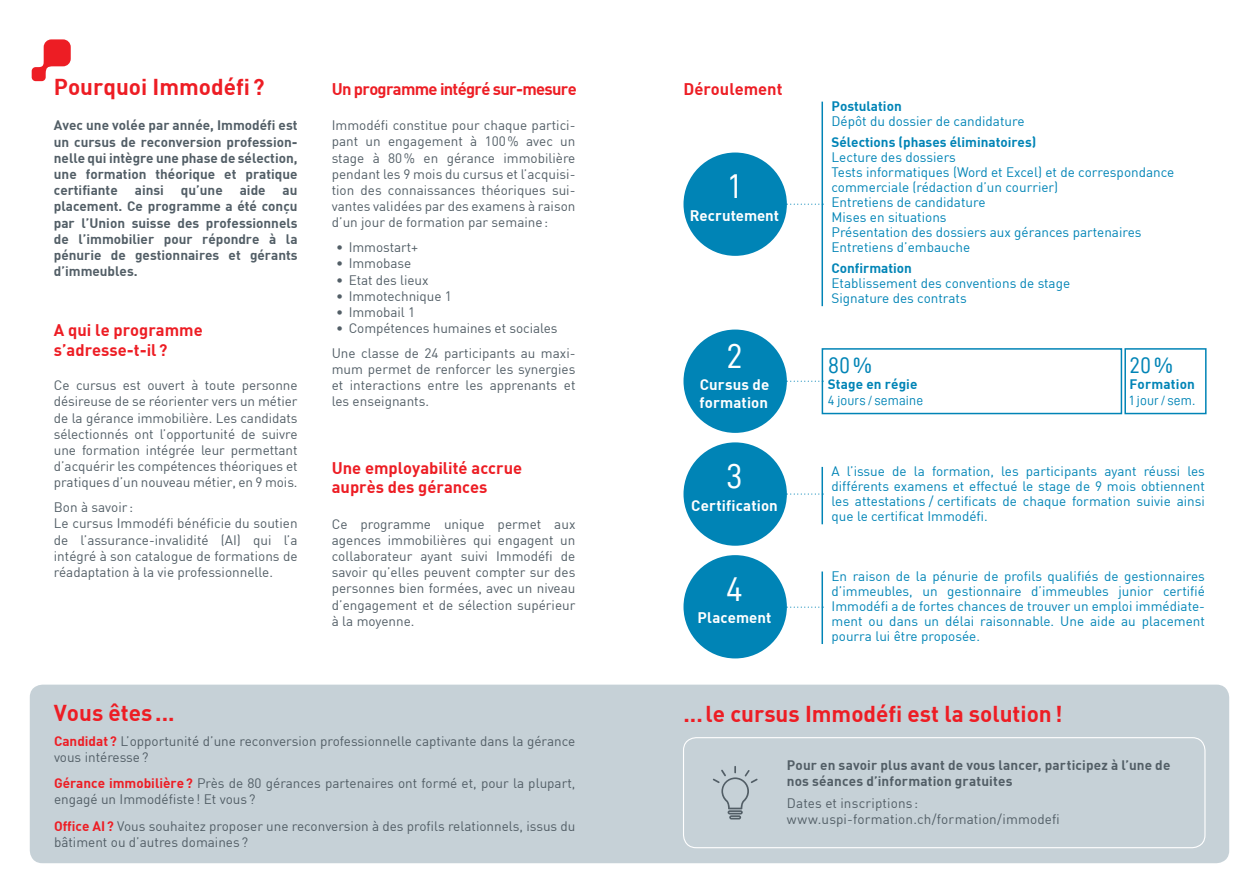
<style>
.page{position:relative;width:1259px;height:893px;background:#fff}
.page>*{position:absolute;margin:0;border:0;box-sizing:border-box;transform-origin:0 0}
.t1{font:34.5px "D DIN";color:#fff}
.t2{font:700 22.5px "DIN";color:#ed1d24}
.t3{font:22.5px "D DIN";color:#0084b6}
.t4{font:700 16.5px/19.8px "DIN";color:#ed1d24}
.t5{font:700 16.5px "DIN";letter-spacing:-.04em;color:#ed1d24}
.t6{font:700 15px/18px "DIN";letter-spacing:.01em;color:#fff}
.t7{font:13.5px/16.2px "DIN";color:#525e66}
.t8{font:13.5px/15px "DIN";color:#0084b6}
.t9{font:700 13.5px/16.2px "DIN";color:#525e66;text-align:justify}
.t10{font:700 13.5px "DIN";color:#0084b6}
.t11{font:13.5px "D DIN";letter-spacing:.01em;color:#0084b6}
.s1{font-weight:700;color:#ed1d24}
</style>
<div class="page">
<hr style="left:821px;top:102px;width:2px;height:204px;background:#0084b6">
<hr style="left:821px;top:467px;width:2px;height:57px;background:#0084b6">
<svg style="left:787px;top:204px;width:35px;height:1px"></svg>
<svg style="left:787px;top:381px;width:33px;height:1px"></svg>
<svg style="left:787px;top:493px;width:35px;height:2px"></svg>
<svg style="left:787px;top:607px;width:33px;height:1px"></svg>
<hr style="left:821px;top:571px;width:2px;height:73px;background:#0084b6">
<svg style="left:32px;top:39px;width:39px;height:42px"></svg>
<div style="left:821px;top:348px;width:301px;height:66px;border:2px solid #0084b6"></div>
<div style="left:1124px;top:348px;width:82px;height:66px;border:2px solid #0084b6"></div>
<div style="left:683px;top:153px;width:104px;height:103px;background:#0084b6;border-radius:50%"></div>
<div style="left:683px;top:330px;width:104px;height:103px;background:#0084b6;border-radius:50%"></div>
<div style="left:683px;top:555px;width:104px;height:103px;background:#0084b6;border-radius:50%"></div>
<div style="left:683px;top:442px;width:104px;height:104px;background:#0084b6;border-radius:50%"></div>
<div style="left:30px;top:685px;width:1199px;height:178px;background:#c6d1d7;border-radius:13px"></div>
<div style="left:683px;top:737px;width:522px;height:111px;border:1px solid #fff;border-radius:13px"></div>
<hr style="left:729px;top:815px;width:12px;height:4px;background:#525e66;border-radius:2px">
<svg style="left:713px;top:766px;width:44px;height:52px"></svg>
<h2 class="t2" style="left:54px;top:72px;width:212px">Pourquoi Immodéfi?</h2>
<p class="t5" style="left:332px;top:78px;width:246px">Un programme intégré sur-mesure</p>
<p class="t4" style="left:683px;top:79px;width:101px">Déroulement</p>
<p class="t9" style="left:54px;top:117px;width:245px">Avec une volée par année, Immodéfi est un cursus de reconversion profession&shy;nelle qui intègre une phase de sélection, une formation théorique et pratique certifiante</p>
<p class="t7" style="left:332px;top:117px;width:245px;text-align:justify">Immodéfi constitue pour chaque partici&shy;pant un engagement à 100% avec un stage à 80% en gérance immobilière pendant les 9 mois du cursus et l’acquisi&shy;tion des connaissances théoriques sui&shy;vantes validées par des examens à raison d’un jour de formation par semaine:</p>
<p class="t7" style="left:336px;top:239px;width:84px">• I mmostart+</p>
<p class="t7" style="left:336px;top:255px;width:77px">• I mmobase</p>
<p class="t7" style="left:336px;top:271px;width:94px">• Etat des lieux</p>
<p class="t7" style="left:336px;top:287px;width:117px">• I mmotechnique 1</p>
<p class="t7" style="left:336px;top:304px;width:81px">• Immobail 1</p>
<p class="t7" style="left:332px;top:316px;width:245px;line-height:24.8px;text-indent:4px">• Compétences humaines et sociales<br>Une classe de 24 participants au maxi-</p>
<p class="t7" style="left:332px;top:361px;width:245px;text-align:justify">mum permet de renforcer les synergies et interactions entre les apprenants et les enseignants.</p>
<h1 class="t1" style="left:729px;top:168px;width:13px">1</h1>
<p class="t6" style="left:690px;top:206px;width:91px">Recrutement</p>
<p class="t9" style="left:135px;top:182px;width:31px">ainsi</p>
<p class="t9" style="left:181px;top:182px;width:43px">qu’une</p>
<p class="t9" style="left:240px;top:182px;width:27px">aide</p>
<p class="t9" style="left:54px;top:182px;width:245px;text-indent:229px">au placement. Ce programme a été conçu par l’Union suisse des professionnels de l’immobilier pour répondre à la pénurie de gestionnaires et gérants d’immeubles.</p>
<p class="t4" style="left:54px;top:319px;width:150px">A qui le programme s’adresse-t-il?</p>
<p class="t7" style="left:54px;top:377px;width:245px;text-align:justify">Ce cursus est ouvert à toute personne désireuse de se réorienter vers un métier de la gérance immobilière. Les candidats sélectionnés ont l’opportunité de suivre une formation intégrée leur permettant d’acquérir les compétences théoriques et pratiques d’un nouveau métier, en 9 mois.</p>
<p class="t7" style="left:54px;top:499px;width:245px">Bon à savoir :<br>Le cursus Immodéfi bénéficie du soutien de l’assurance-invalidité (AI) qui l’a intégré à son catalogue de formations de réadaptation à la vie professionnelle.</p>
<h1 class="t1" style="left:726px;top:337px;width:18px">2</h1>
<p class="t6" style="left:699px;top:375px;width:71px">Cursus de formation</p>
<p class="t4" style="left:332px;top:457px;width:192px">Une employabilité accrue auprès des gérances</p>
<p class="t7" style="left:332px;top:515px;width:245px;text-align:justify">Ce programme unique permet aux agences immobilières qui engagent un collaborateur ayant suivi Immodéfi de savoir qu’elles peuvent compter sur des personnes bien formées, avec un niveau d’engagement et de sélection supérieur à la moyenne.</p>
<h1 class="t1" style="left:726px;top:458px;width:19px">3</h1>
<p class="t6" style="left:691px;top:495px;width:88px">Certification</p>
<h1 class="t1" style="left:726px;top:570px;width:19px">4</h1>
<p class="t6" style="left:697px;top:608px;width:76px">Placement</p>
<p class="t10" style="left:831px;top:98px;width:72px">Postulation</p>
<p class="t8" style="left:831px;top:114px;width:194px">Dépôt du dossier de candidature</p>
<p class="t10" style="left:831px;top:134px;width:206px">Sélections (phases éliminatoires)</p>
<p class="t8" style="left:831px;top:150px;width:344px">Lecture des dossiers<br>Tests informatiques (Word et Excel) et de correspondance commerciale (rédaction d’un courrier)<br>Entretiens de candidature<br>Mises en situations<br>Présentation des dossiers aux gérances partenaires Entretiens d’embauche</p>
<p class="t10" style="left:831px;top:259px;width:82px">Confirmation</p>
<p class="t8" style="left:831px;top:276px;width:240px">Etablissement des conventions de stage<br>Signature des contrats</p>
<h2 class="t3" style="left:827px;top:353px;width:46px">80%</h2>
<h2 class="t3" style="left:1129px;top:353px;width:45px">20%</h2>
<p class="t10" style="left:827px;top:375px;width:91px">Stage en régie</p>
<p class="t11" style="left:827px;top:393px;width:97px">4 jours / semaine</p>
<p class="t10" style="left:1129px;top:375px;width:67px">Formation</p>
<p class="t11" style="left:1129px;top:393px;width:67px">1 jour/sem.</p>
<p class="t8" style="left:831px;top:464px;width:375px;text-align:justify">A l’issue de la formation, les participants ayant réussi les différents examens et effectué le stage de 9 mois obtiennent les attestations / certificats de chaque formation suivie ainsi que le certificat Immodéfi.</p>
<p class="t8" style="left:831px;top:568px;width:375px;text-align:justify">En raison de la pénurie de profils qualifiés de gestionnaires d’immeubles, un gestionnaire d’immeubles junior certifié Immodéfi a de fortes chances de trouver un emploi immédiate&shy;ment ou dans un délai raisonnable. Une aide au placement pourra lui être proposée.</p>
<h2 class="t2" style="left:54px;top:698px;width:122px">Vous êtes...</h2>
<h2 class="t2" style="left:683px;top:699px;width:380px">...le cursus Immodéfi est la solution!</h2>
<p class="t7" style="left:54px;top:733px;width:523px"><span class="s1">Candidat?</span> L’opportunité d’une reconversion professionnelle captivante dans la gérance vous intéresse?</p>
<p class="t9" style="left:787px;top:756px;width:385px">Pour en savoir plus avant de vous lancer, participez à l’une de nos séances d’information gratuites</p>
<p class="t7" style="left:787px;top:795px;width:274px">Dates et inscriptions : www.uspi-formation.ch/formation/immodefi</p>
<p class="t7" style="left:54px;top:774px;width:523px"><span class="s1">Gérance immobilière?</span> Près de 80 gérances partenaires ont formé et, pour la plupart, engagé un Immodéfiste! Et vous ?</p>
<p class="t7" style="left:54px;top:818px;width:523px"><span class="s1">Office AI?</span> Vous souhaitez proposer une reconversion à des profils relationnels, issus du bâtiment ou d’autres domaines ?</p>
</div>
